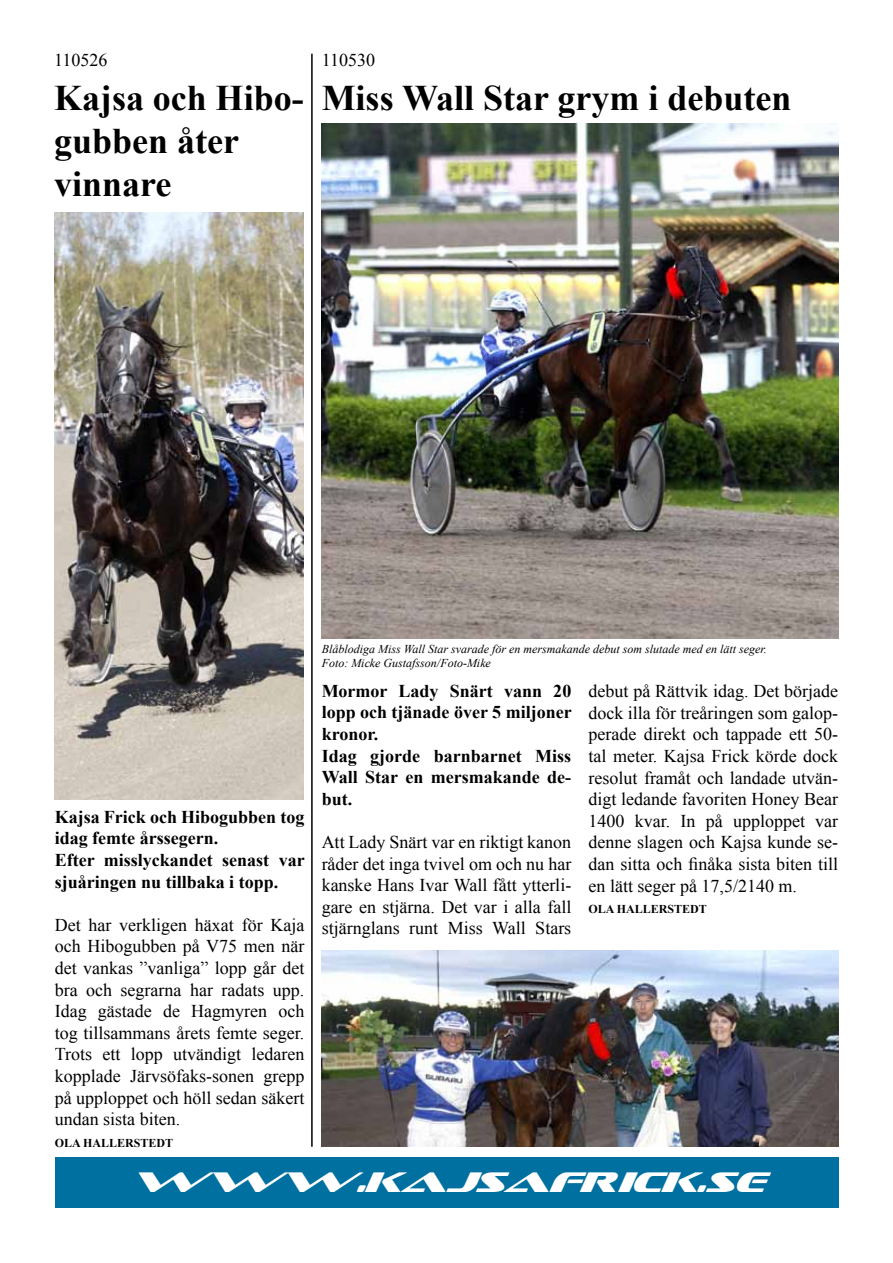
<style>
.page{position:relative;width:893px;height:1263px;background:#fff}
.page>*{position:absolute;margin:0;border:0;box-sizing:border-box;transform-origin:0 0}
.t1{font:700 36px/43.2px "Times New Roman";color:#000}
.t2{font:italic 28.5px "Sofachrome";color:#fff}
.t3{font:18px/21.6px "Times New Roman";color:#000;text-align:justify}
.t4{font:700 18px/21.6px "Times New Roman";color:#000}
.t5{font:italic 12px/14.4px "Times New Roman";color:#000}
.t6{font:700 12px "Times New Roman";color:#000}
</style>
<div class="page">
<div style="left:55px;top:1157px;width:783px;height:51px;background:#0070a0"></div>
<img style="left:55px;top:212px;width:249px;height:587px">
<hr style="left:311px;top:54px;width:2px;height:1093px;background:#000">
<img style="left:322px;top:123px;width:517px;height:516px">
<img style="left:322px;top:951px;width:517px;height:196px">
<p class="t3" style="left:54px;top:49px;width:55px">110526</p>
<h1 class="t1" style="left:54px;top:75px;width:251px">Kajsa och Hibo&shy;gubben åter vinnare</h1>
<p class="t3" style="left:322px;top:49px;width:55px">110530</p>
<h1 class="t1" style="left:322px;top:75px;width:471px">Miss Wall Star grym i debuten</h1>
<p class="t4" style="left:55px;top:805px;width:251px">Kajsa Frick och Hibogubben tog idag femte årssegern.<br>Efter misslyckandet senast var sjuåringen nu tillbaka i topp.</p>
<p class="t3" style="left:55px;top:914px;width:251px">Det har verkligen häxat för Kaja och Hibogubben på V75 men när det vankas ”vanliga” lopp går det bra och segrarna har radats upp.<br>Idag gästade de Hagmyren och tog tillsammans årets femte seger.<br>Trots ett lopp utvändigt ledaren kopplade Järvsöfaks-sonen grepp på upploppet och höll sedan säkert undan sista biten.</p>
<p class="t6" style="left:55px;top:1134px;width:120px">OLA HALLERSTEDT</p>
<p class="t5" style="left:322px;top:641px;width:447px">Blåblodiga Miss Wall Star svarade för en mersmakande debut som slutade med en lätt seger.<br>Foto: Micke Gustafsson/Foto-Mike</p>
<p class="t4" style="left:322px;top:679px;width:251px">Mormor Lady Snärt vann 20 lopp och tjänade över 5 miljoner kronor.<br>Idag gjorde barnbarnet Miss<br>Wall Star en mersmakande de&shy;but.</p>
<p class="t3" style="left:322px;top:831px;width:251px">Att Lady Snärt var en riktigt kanon råder det inga tvivel om och nu har kanske Hans Ivar Wall fått ytterli&shy;gare en stjärna. Det var i alla fall stjärnglans runt Miss Wall Stars</p>
<p class="t3" style="left:589px;top:680px;width:251px">debut på Rättvik idag. Det började dock illa för treåringen som galop&shy;perade direkt och tappade ett 50- tal meter. Kajsa Frick körde dock resolut framåt och landade utvän&shy;digt ledande favoriten Honey Bear 1400 kvar. In på upploppet var denne slagen och Kajsa kunde se&shy;dan sitta och finåka sista biten till en lätt seger på 17,5/2140 m.</p>
<p class="t6" style="left:589px;top:901px;width:120px">OLA HALLERSTEDT</p>
<h2 class="t2" style="left:130px;top:1168px;width:635px">WWW.KAJSAFRICK.SE</h2>
</div>
